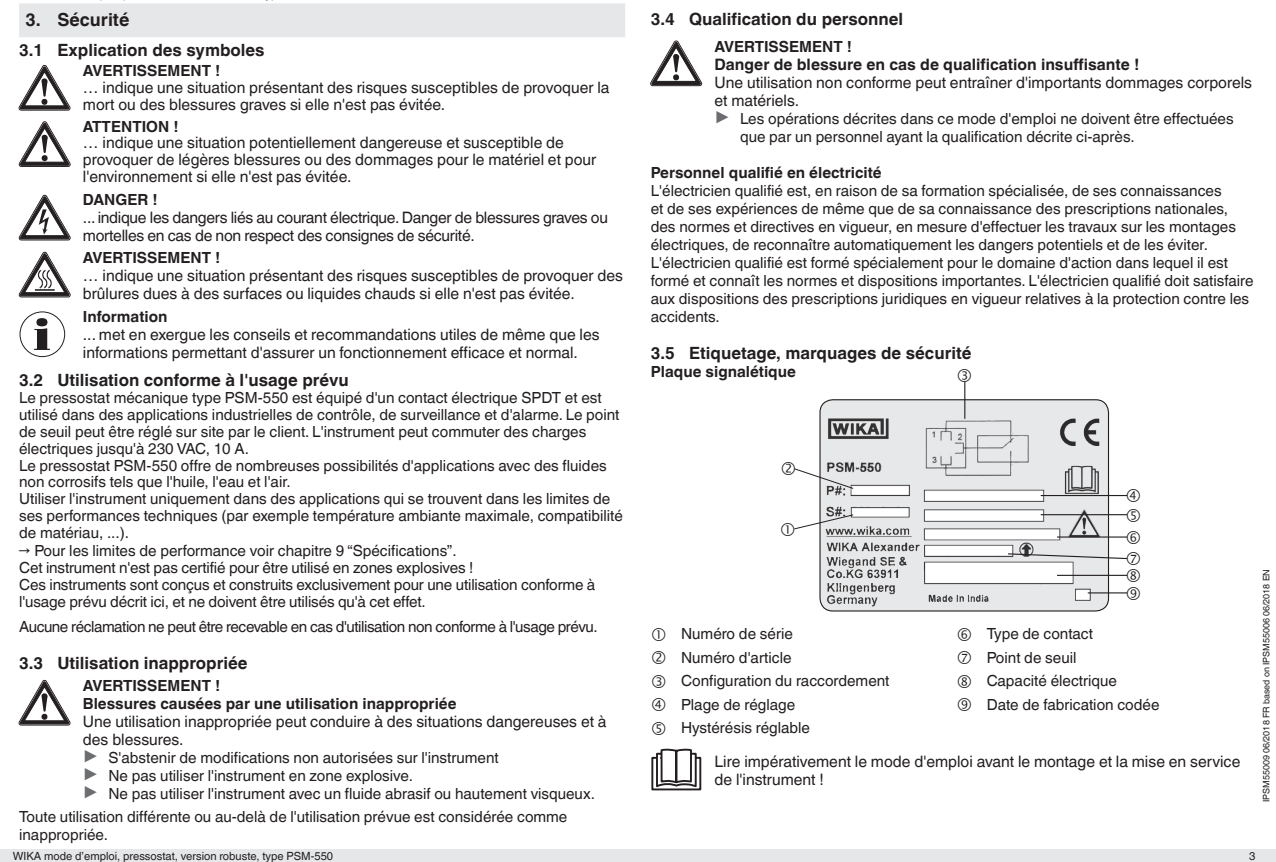
<style>
.page{position:relative;width:1276px;height:862px;background:#fff}
.page>*{position:absolute;margin:0;border:0;box-sizing:border-box;transform-origin:0 0}
.t1{font:700 18px "Helvetica World";color:#231f20}
.t2{font:700 16.88px "Helvetica World";color:#231f20}
.t3{font:15.75px/18px "Helvetica World";color:#231f20}
.t4{font:15.75px/18px "Helvetica World";letter-spacing:-.02em;color:#231f20}
.t5{font:700 15.75px "Helvetica World";color:#231f20}
.t6{font:15.3px/16.9px "Helvetica World";color:#231f20}
.t7{font:700 15.3px/18px "Helvetica World";color:#231f20}
.t8{font:15.3px "Helvetica World";letter-spacing:-.03em;color:#231f20}
.t9{font:11.25px "Helvetica World";color:#231f20}
.t10{font:9px "Helvetica World";color:#231f20}
.s1{font-size:20.03px;color:#6c6d70}
</style>
<div class="page">
<div style="left:0;top:848px;width:1276px;height:13px;background:#e6e7e9"></div>
<div style="left:19px;top:3px;width:606px;height:34px;background:#e6e7e9"></div>
<svg style="left:19px;top:65px;width:51px;height:45px"></svg>
<svg style="left:19px;top:122px;width:51px;height:44px"></svg>
<svg style="left:19px;top:195px;width:51px;height:45px"></svg>
<svg style="left:19px;top:252px;width:51px;height:45px"></svg>
<svg style="left:34px;top:318px;width:16px;height:32px"></svg>
<div style="left:20px;top:311px;width:45px;height:46px;border:1px solid #231f20;border-radius:50%"></div>
<svg style="left:19px;top:680px;width:51px;height:44px"></svg>
<svg style="left:650px;top:41px;width:52px;height:45px"></svg>
<div style="left:820px;top:399px;width:288px;height:211px;background:#e7e8e9;border-radius:13px"></div>
<img style="left:826px;top:403px;width:277px;height:204px">
<div style="left:819px;top:399px;width:290px;height:212px;border:1px solid #231f20;border-radius:13px"></div>
<hr style="left:964px;top:381px;width:1px;height:37px;background:#231f20">
<hr style="left:1040px;top:494px;width:87px;height:2px;background:#231f20">
<hr style="left:1040px;top:514px;width:87px;height:1px;background:#231f20">
<hr style="left:1057px;top:536px;width:70px;height:1px;background:#231f20">
<svg style="left:651px;top:748px;width:51px;height:42px"></svg>
<hr style="left:19px;top:861px;width:606px;height:1px;background:#e6e7e9">
<hr style="left:651px;top:861px;width:605px;height:1px;background:#e6e7e9">
<svg style="left:794px;top:513px;width:60px;height:22px"></svg>
<svg style="left:794px;top:461px;width:60px;height:28px"></svg>
<svg style="left:1007px;top:551px;width:121px;height:48px"></svg>
<p class="t1" style="left:26px;top:9px;width:105px">3. Sécurité</p>
<p class="t2" style="left:19px;top:40px;width:247px">3.1 Explication des symboles</p>
<p class="t7" style="left:83px;top:62px;width:139px">AVERTISSEMENT !</p>
<p class="t3" style="left:83px;top:79px;width:528px;line-height:16.9px">… indique une situation présentant des risques susceptibles de provoquer la mort ou des blessures graves si elle n'est pas évitée.</p>
<p class="t7" style="left:83px;top:117px;width:97px">ATTENTION !</p>
<p class="t3" style="left:83px;top:134px;width:515px;line-height:16.9px">… indique une situation potentiellement dangereuse et susceptible de provoquer de légères blessures ou des dommages pour le matériel et pour l'environnement si elle n'est pas évitée.</p>
<p class="t7" style="left:83px;top:190px;width:76px">DANGER !</p>
<p class="t4" style="left:83px;top:208px;width:527px">... indique les dangers liés au courant électrique. Danger de blessures graves ou mortelles en cas de non respect des consignes de sécurité.</p>
<p class="t7" style="left:83px;top:249px;width:139px">AVERTISSEMENT !</p>
<p class="t3" style="left:83px;top:267px;width:541px">… indique une situation présentant des risques susceptibles de provoquer des brûlures dues à des surfaces ou liquides chauds si elle n'est pas évitée.</p>
<p class="t7" style="left:83px;top:307px;width:86px">Information</p>
<p class="t3" style="left:83px;top:325px;width:518px">... met en exergue les conseils et recommandations utiles de même que les informations permettant d'assurer un fonctionnement efficace et normal.</p>
<p class="t2" style="left:19px;top:370px;width:331px">3.2 Utilisation conforme à l'usage prévu</p>
<p class="t6" style="left:19px;top:389px;width:605px">Le pressostat mécanique type PSM-550 est équipé d'un contact électrique SPDT et est utilisé dans des applications industrielles de contrôle, de surveillance et d'alarme. Le point de seuil peut être réglé sur site par le client. L'instrument peut commuter des charges électriques jusqu'à 230 VAC, 10 A.<br>Le pressostat PSM-550 offre de nombreuses possibilités d'applications avec des fluides non corrosifs tels que l'huile, l'eau et l'air.<br>Utiliser l'instrument uniquement dans des applications qui se trouvent dans les limites de ses performances techniques (par exemple température ambiante maximale, compatibilité de matériau, ...).</p>
<p class="t6" style="left:19px;top:542px;width:578px">→ Pour les limites de performance voir chapitre 9 “Spécifications”.<br>Cet instrument n'est pas certifié pour être utilisé en zones explosives !<br>Ces instruments sont conçus et construits exclusivement pour une utilisation conforme à l'usage prévu décrit ici, et ne doivent être utilisés qu'à cet effet.</p>
<p class="t8" style="left:19px;top:617px;width:580px">Aucune réclamation ne peut être recevable en cas d'utilisation non conforme à l'usage prévu.</p>
<p class="t2" style="left:19px;top:652px;width:230px">3.3 Utilisation inappropriée</p>
<p class="t7" style="left:83px;top:676px;width:375px">AVERTISSEMENT !<br>Blessures causées par une utilisation inappropriée</p>
<p class="t3" style="left:83px;top:712px;width:525px">Une utilisation inappropriée peut conduire à des situations dangereuses et à des blessures.</p>
<p class="t6" style="left:83px;top:748px;width:513px;line-height:18px"><span class="s1">▶</span> S'abstenir de modifications non autorisées sur l'instrument<br><span class="s1">▶</span> Ne pas utiliser l'instrument en zone explosive.<br><span class="s1">▶</span> Ne pas utiliser l'instrument avec un fluide abrasif ou hautement visqueux.</p>
<p class="t6" style="left:19px;top:807px;width:550px;line-height:18px">Toute utilisation différente ou au-delà de l'utilisation prévue est considérée comme inappropriée.</p>
<p class="t9" style="left:13px;top:848px;width:322px">WIKA mode d’emploi, pressostat, version robuste, type PSM-550</p>
<p class="t2" style="left:651px;top:9px;width:254px">3.4 Qualification du personnel</p>
<p class="t7" style="left:714px;top:38px;width:139px">AVERTISSEMENT !</p>
<p class="t5" style="left:714px;top:55px;width:426px">Danger de blessure en cas de qualification insuffisante !</p>
<p class="t3" style="left:714px;top:73px;width:539px">Une utilisation non conforme peut entraîner d'importants dommages corporels et matériels.</p>
<p class="t6" style="left:740px;top:110px;width:495px;line-height:18px;text-indent:-26px"><span class="s1">▶</span> Les opérations décrites dans ce mode d'emploi ne doivent être effectuées que par un personnel ayant la qualification décrite ci-après.</p>
<p class="t7" style="left:651px;top:164px;width:232px">Personnel qualifié en électricité</p>
<p class="t6" style="left:651px;top:182px;width:604px;line-height:18px">L'électricien qualifié est, en raison de sa formation spécialisée, de ses connaissances<br>et de ses expériences de même que de sa connaissance des prescriptions nationales, des normes et directives en vigueur, en mesure d'effectuer les travaux sur les montages électriques, de reconnaître automatiquement les dangers potentiels et de les éviter.<br>L'électricien qualifié est formé spécialement pour le domaine d'action dans lequel il est formé et connaît les normes et dispositions importantes. L'électricien qualifié doit satisfaire aux dispositions des prescriptions juridiques en vigueur relatives à la protection contre les accidents.</p>
<p class="t2" style="left:651px;top:343px;width:322px">3.5 Etiquetage, marquages de sécurité</p>
<p class="t7" style="left:651px;top:363px;width:147px">Plaque signalétique</p>
<p class="t6" style="left:681px;top:625px;width:113px">Numéro de série</p>
<p class="t6" style="left:986px;top:625px;width:108px">Type de contact</p>
<p class="t6" style="left:681px;top:648px;width:112px">Numéro d'article</p>
<p class="t6" style="left:986px;top:648px;width:91px">Point de seuil</p>
<p class="t6" style="left:681px;top:672px;width:210px">Configuration du raccordement</p>
<p class="t6" style="left:986px;top:672px;width:132px">Capacité électrique</p>
<p class="t6" style="left:681px;top:695px;width:116px">Plage de réglage</p>
<p class="t6" style="left:986px;top:695px;width:174px">Date de fabrication codée</p>
<p class="t6" style="left:681px;top:719px;width:131px">Hystérésis réglable</p>
<p class="t3" style="left:714px;top:751px;width:527px">Lire impérativement le mode d'emploi avant le montage et la mise en service de l'instrument !</p>
<p class="t10" style="left:1261px;top:801px;width:234px;rotate:-90deg">IPSM55009 06/2018 FR based on IPSM55006 06/2018 EN</p>
<p class="t9" style="left:1249px;top:848px;width:8px">3</p>
</div>
